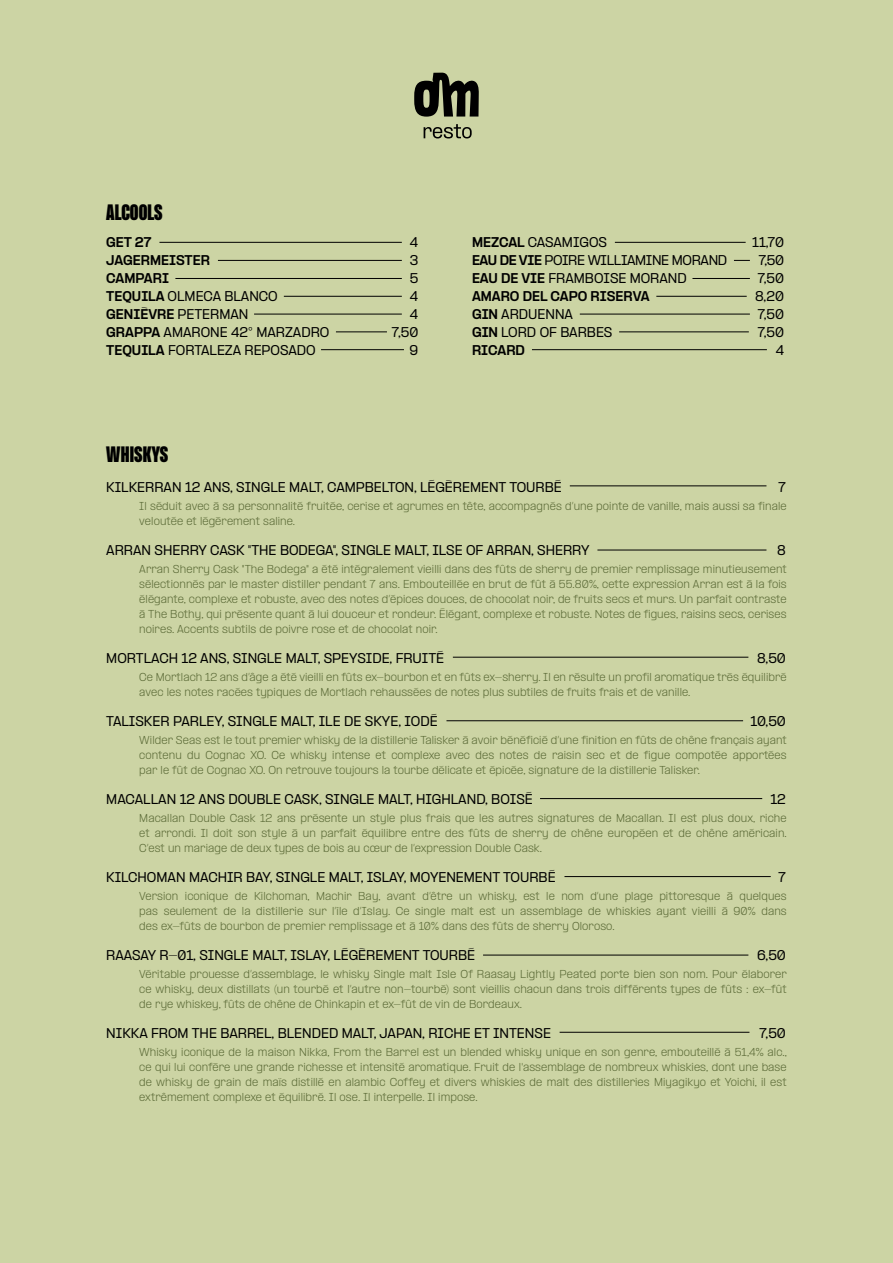
<style>
.page{position:relative;width:893px;height:1263px;background:#ccd4a4}
.page>*{position:absolute;margin:0;border:0;box-sizing:border-box;transform-origin:0 0}
.t1{font:900 condensed 19.5px "PP Formula";color:#000}
.t2{font:500 12px "PP Formula";color:#000}
.t3{font:800 12px "PP Formula";color:#000}
.t4{font:500 12px "PP Formula";letter-spacing:-.03em;color:#000}
.t5{font:300 9.75px/15px "PP Formula";letter-spacing:.01em;color:#5a6936;text-align:justify}
.s1{font-weight:800}
.s2{font-weight:500}
</style>
<div class="page">
<hr style="left:570px;top:486px;width:196px;height:1px;background:#000">
<hr style="left:159px;top:242px;width:243px;height:1px;background:#000">
<hr style="left:615px;top:242px;width:131px;height:1px;background:#000">
<hr style="left:218px;top:260px;width:184px;height:1px;background:#000">
<svg style="left:734px;top:260px;width:16px;height:1px"></svg>
<hr style="left:175px;top:278px;width:227px;height:1px;background:#000">
<hr style="left:692px;top:278px;width:58px;height:1px;background:#000">
<hr style="left:284px;top:296px;width:118px;height:1px;background:#000">
<hr style="left:656px;top:296px;width:91px;height:1px;background:#000">
<hr style="left:254px;top:314px;width:148px;height:1px;background:#000">
<hr style="left:580px;top:314px;width:170px;height:1px;background:#000">
<hr style="left:336px;top:332px;width:51px;height:1px;background:#000">
<hr style="left:619px;top:332px;width:130px;height:1px;background:#000">
<hr style="left:321px;top:349px;width:83px;height:1px;background:#000">
<hr style="left:532px;top:349px;width:235px;height:1px;background:#000">
<hr style="left:597px;top:550px;width:169px;height:1px;background:#000">
<hr style="left:453px;top:657px;width:295px;height:1px;background:#000">
<hr style="left:446px;top:720px;width:297px;height:1px;background:#000">
<hr style="left:540px;top:798px;width:222px;height:1px;background:#000">
<hr style="left:564px;top:876px;width:207px;height:1px;background:#000">
<hr style="left:483px;top:955px;width:265px;height:1px;background:#000">
<hr style="left:560px;top:1032px;width:189px;height:1px;background:#000">
<svg style="left:414px;top:73px;width:65px;height:44px;background:#4c4f3d"></svg>
<svg style="left:424px;top:124px;width:48px;height:14px"></svg>
<p class="t1" style="left:106px;top:200px;width:58px">ALCOOLS</p>
<p class="t3" style="left:106px;top:235px;width:47px">GET 27</p>
<p class="t2" style="left:410px;top:235px;width:10px">4</p>
<p class="t3" style="left:106px;top:253px;width:105px">JAGERMEISTER</p>
<p class="t2" style="left:410px;top:253px;width:10px">3</p>
<p class="t3" style="left:106px;top:271px;width:64px">CAMPARI</p>
<p class="t2" style="left:410px;top:271px;width:10px">5</p>
<p class="t2" style="left:106px;top:289px;width:173px"><span class="s1">TEQUILA</span> OLMECA BLANCO</p>
<p class="t2" style="left:410px;top:289px;width:10px">4</p>
<p class="t3" style="left:106px;top:307px;width:144px">GENIÈVRE <span class="s2">PETERMAN</span></p>
<p class="t2" style="left:410px;top:307px;width:10px">4</p>
<p class="t2" style="left:106px;top:325px;width:225px"><span class="s1">GRAPPA</span> AMARONE 42° MARZADRO</p>
<p class="t2" style="left:392px;top:325px;width:28px">7,50</p>
<p class="t2" style="left:106px;top:343px;width:211px"><span class="s1">TEQUILA</span> FORTALEZA REPOSADO</p>
<p class="t2" style="left:410px;top:343px;width:10px">9</p>
<p class="t2" style="left:472px;top:235px;width:137px"><span class="s1">MEZCAL</span> CASAMIGOS</p>
<p class="t2" style="left:752px;top:235px;width:33px">11,70</p>
<p class="t4" style="left:472px;top:253px;width:257px"><span class="s1">EAU DE VIE</span> POIRE WILLIAMINE MORAND</p>
<p class="t2" style="left:759px;top:253px;width:27px">7,50</p>
<p class="t2" style="left:472px;top:271px;width:216px"><span class="s1">EAU DE VIE</span> FRAMBOISE MORAND</p>
<p class="t2" style="left:758px;top:271px;width:28px">7,50</p>
<p class="t3" style="left:472px;top:289px;width:179px">AMARO DEL CAPO RISERVA</p>
<p class="t2" style="left:755px;top:289px;width:31px">8,20</p>
<p class="t2" style="left:472px;top:307px;width:103px"><span class="s1">GIN</span> ARDUENNA</p>
<p class="t2" style="left:758px;top:307px;width:28px">7,50</p>
<p class="t2" style="left:472px;top:325px;width:142px"><span class="s1">GIN</span> LORD OF BARBES</p>
<p class="t2" style="left:758px;top:325px;width:28px">7,50</p>
<p class="t3" style="left:472px;top:343px;width:55px">RICARD</p>
<p class="t2" style="left:776px;top:343px;width:10px">4</p>
<p class="t1" style="left:106px;top:442px;width:64px">WHISKYS</p>
<p class="t2" style="left:106px;top:479px;width:457px">KILKERRAN 12 ANS, SINGLE MALT, CAMPBELTON, LÉGÈREMENT TOURBÉ</p>
<p class="t2" style="left:778px;top:479px;width:9px">7</p>
<p class="t5" style="left:139px;top:498px;width:649px">Il séduit avec à sa personnalité fruitée, cerise et agrumes en tête, accompagnés d’une pointe de vanille, mais aussi sa finale veloutée et légèrement saline.</p>
<p class="t2" style="left:106px;top:542px;width:485px">ARRAN SHERRY CASK "THE BODEGA", SINGLE MALT, ILSE OF ARRAN, SHERRY</p>
<p class="t2" style="left:777px;top:542px;width:10px">8</p>
<p class="t5" style="left:139px;top:561px;width:649px">Arran Sherry Cask "The Bodega" a été intégralement vieilli dans des fûts de sherry de premier remplissage minutieusement sélectionnés par le master distiller pendant 7 ans. Embouteillée en brut de fût à 55.80%, cette expression Arran est à la fois élégante, complexe et robuste, avec des notes d’épices douces, de chocolat noir, de fruits secs et murs. Un parfait contraste à The Bothy, qui présente quant à lui douceur et rondeur. Élégant, complexe et robuste. Notes de figues, raisins secs, cerises noires. Accents subtils de poivre rose et de chocolat noir.</p>
<p class="t2" style="left:106px;top:650px;width:339px">MORTLACH 12 ANS, SINGLE MALT, SPEYSIDE, FRUITÉ</p>
<p class="t2" style="left:757px;top:650px;width:30px">8,50</p>
<p class="t5" style="left:139px;top:669px;width:649px">Ce Mortlach 12 ans d’âge a été vieilli en fûts ex-bourbon et en fûts ex-sherry. Il en résulte un profil aromatique très équilibré avec les notes racées typiques de Mortlach rehaussées de notes plus subtiles de fruits frais et de vanille.</p>
<p class="t2" style="left:106px;top:713px;width:333px">TALISKER PARLEY, SINGLE MALT, ILE DE SKYE, IODÉ</p>
<p class="t2" style="left:750px;top:713px;width:37px">10,50</p>
<p class="t5" style="left:139px;top:732px;width:649px">Wilder Seas est le tout premier whisky de la distillerie Talisker à avoir bénéficié d’une finition en fûts de chêne français ayant contenu du Cognac XO. Ce whisky intense et complexe avec des notes de raisin sec et de figue compotée apportées par le fût de Cognac XO. On retrouve toujours la tourbe délicate et épicée, signature de la distillerie Talisker.</p>
<p class="t2" style="left:106px;top:791px;width:428px">MACALLAN 12 ANS DOUBLE CASK, SINGLE MALT, HIGHLAND, BOISÉ</p>
<p class="t2" style="left:770px;top:791px;width:17px">12</p>
<p class="t5" style="left:139px;top:810px;width:649px">Macallan Double Cask 12 ans présente un style plus frais que les autres signatures de Macallan. Il est plus doux, riche et arrondi. Il doit son style à un parfait équilibre entre des fûts de sherry de chêne européen et de chêne américain.<br>C’est un mariage de deux types de bois au cœur de l’expression Double Cask.</p>
<p class="t2" style="left:106px;top:869px;width:451px">KILCHOMAN MACHIR BAY, SINGLE MALT, ISLAY, MOYENEMENT TOURBÉ</p>
<p class="t2" style="left:778px;top:869px;width:9px">7</p>
<p class="t5" style="left:139px;top:888px;width:649px">Version iconique de Kilchoman, Machir Bay, avant d’être un whisky, est le nom d’une plage pittoresque à quelques pas seulement de la distillerie sur l’île d’Islay. Ce single malt est un assemblage de whiskies ayant vieilli à 90% dans des ex-fûts de bourbon de premier remplissage et à 10% dans des fûts de sherry Oloroso.</p>
<p class="t2" style="left:106px;top:947px;width:370px">RAASAY R-01, SINGLE MALT, ISLAY, LÉGÈREMENT TOURBÉ</p>
<p class="t2" style="left:757px;top:947px;width:30px">6,50</p>
<p class="t5" style="left:139px;top:966px;width:649px">Véritable prouesse d’assemblage, le whisky Single malt Isle Of Raasay Lightly Peated porte bien son nom. Pour élaborer ce whisky, deux distillats (un tourbé et l’autre non-tourbé) sont vieillis chacun dans trois différents types de fûts : ex-fût de rye whiskey, fûts de chêne de Chinkapin et ex-fût de vin de Bordeaux.</p>
<p class="t2" style="left:106px;top:1025px;width:446px">NIKKA FROM THE BARREL, BLENDED MALT, JAPAN, RICHE ET INTENSE</p>
<p class="t2" style="left:759px;top:1025px;width:28px">7,50</p>
<p class="t5" style="left:139px;top:1044px;width:649px">Whisky iconique de la maison Nikka, From the Barrel est un blended whisky unique en son genre, embouteillé à 51,4% alc., ce qui lui confère une grande richesse et intensité aromatique. Fruit de l'assemblage de nombreux whiskies, dont une base de whisky de grain de maïs distillé en alambic Coffey et divers whiskies de malt des distilleries Miyagikyo et Yoichi, il est extrêmement complexe et équilibré. Il ose. Il interpelle. Il impose.</p>
</div>
